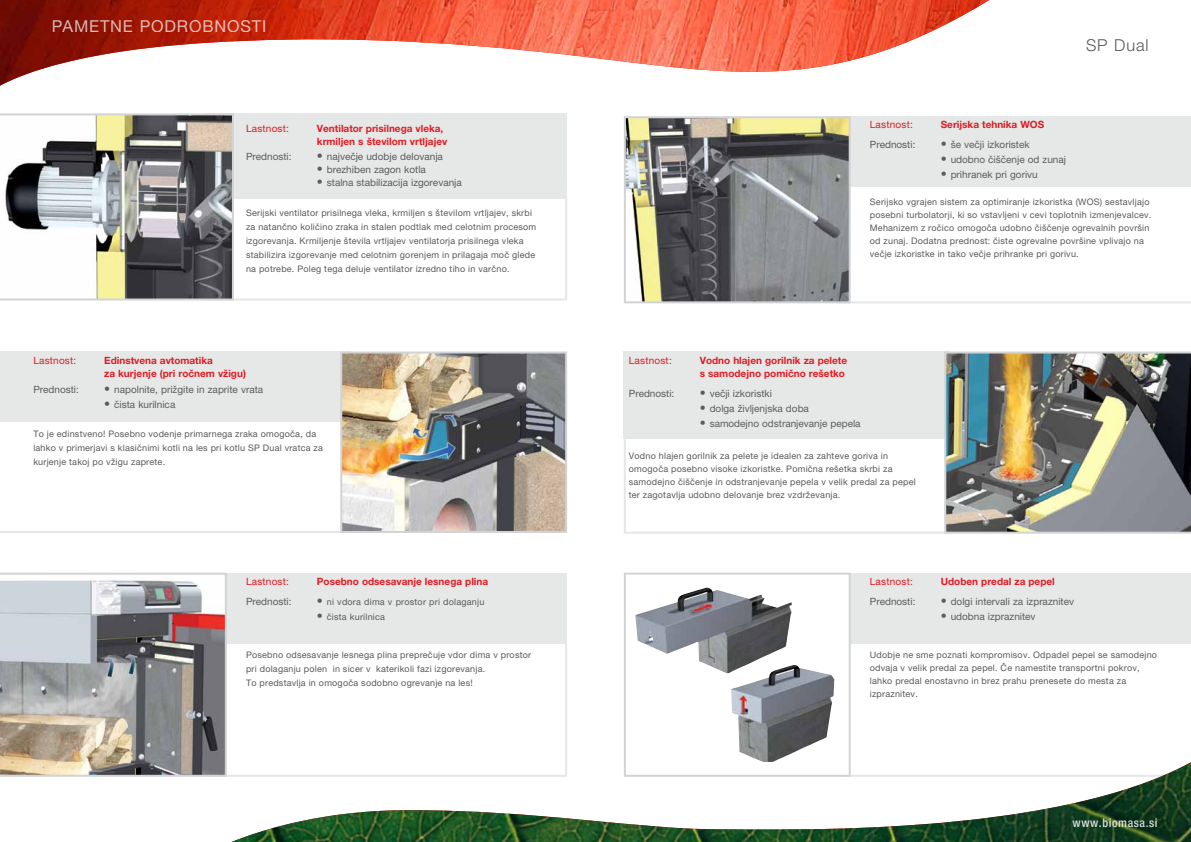
<style>
.page{position:relative;width:1191px;height:842px;background:#fff}
.page>*{position:absolute;margin:0;border:0;box-sizing:border-box;transform-origin:0 0}
.t1{font:16.4px "Helvetica Neue LT Pro";letter-spacing:.05em;color:#fff}
.t2{font:300 16.4px "Helvetica Neue LT Pro";letter-spacing:.05em;color:#58595b}
.t3{font:500 condensed 12px "Helvetica Neue LT Pro";letter-spacing:.05em;color:#fff}
.t4{font:10px "Helvetica Neue LT Pro";color:#5a5c5e}
.t5{font:700 10px/13px "Helvetica Neue LT Pro";color:#e11b22}
.t6{font:10px "Helvetica Neue LT Pro";letter-spacing:.02em;color:#e11b22}
.t7{font:9px/13px "Helvetica Neue LT Pro";letter-spacing:.025em;color:#58595b}
.s1{font-size:12px}
.s2{font-size:12px;color:#5a5c5e}
</style>
<div class="page">
<svg style="left:0;top:531px;width:340px;height:2px"></svg>
<div style="left:204px;top:181px;width:363px;height:119px;border:2px solid #e6e7e7"></div>
<div style="left:204px;top:113px;width:363px;height:85px;background:#e6e7e7"></div>
<div style="left:0;top:351px;width:350px;height:71px;background:#e6e7e7"></div>
<svg style="left:0;top:113px;width:234px;height:187px"></svg>
<img style="left:343px;top:354px;width:221px;height:176px">
<div style="left:340px;top:351px;width:227px;height:182px;border:2px solid #d1d3d5"></div>
<div style="left:204px;top:573px;width:363px;height:70px;background:#e6e7e7"></div>
<img style="left:0;top:573px;width:227px;height:204px">
<div style="left:624px;top:414px;width:323px;height:120px;border:2px solid #e6e7e7"></div>
<svg style="left:850px;top:187px;width:341px;height:116px"></svg>
<div style="left:836px;top:116px;width:355px;height:71px;background:#e6e7e7"></div>
<div style="left:624px;top:351px;width:326px;height:88px;background:#e6e7e7"></div>
<img style="left:627px;top:119px;width:220px;height:181px">
<div style="left:624px;top:116px;width:226px;height:187px;border:2px solid #d1d3d5"></div>
<img style="left:944px;top:351px;width:247px;height:183px">
<svg style="left:850px;top:643px;width:341px;height:40px"></svg>
<div style="left:836px;top:573px;width:355px;height:70px;background:#e6e7e7"></div>
<div style="left:624px;top:573px;width:226px;height:204px;background:#fff;border:2px solid #d1d3d5"></div>
<img style="left:635px;top:588px;width:156px;height:85px">
<img style="left:731px;top:665px;width:103px;height:18px">
<svg style="left:196px;top:683px;width:655px;height:94px"></svg>
<img style="left:231px;top:762px;width:960px;height:80px">
<img style="left:0;top:0;width:989px;height:86px">
<h1 class="t1" style="left:51px;top:16px;width:217px">PAMETNE PODROBNOSTI</h1>
<p class="t6" style="left:246px;top:122px;width:44px">Lastnost:</p>
<p class="t5" style="left:317px;top:122px;width:132px">Ventilator prisilnega vleka, krmiljen s številom vrtljajev</p>
<p class="t4" style="left:246px;top:150px;width:47px">Prednosti:</p>
<p class="t4" style="left:317px;top:150px;width:128px"><span class="s1">•</span> največje udobje delovanja</p>
<p class="t4" style="left:317px;top:163px;width:110px"><span class="s1">•</span> brezhiben zagon kotla</p>
<p class="t4" style="left:317px;top:176px;width:146px"><span class="s1">•</span> stalna stabilizacija izgorevanja</p>
<p class="t7" style="left:246px;top:206px;width:292px;line-height:14px">Serijski ventilator prisilnega vleka, krmiljen s številom vrtljajev, skrbi za natančno količino zraka in stalen podtlak med celotnim procesom izgorevanja. Krmiljenje števila vrtljajev ventilatorja prisilnega vleka stabilizira izgorevanje med celotnim gorenjem in prilagaja moč glede na potrebe. Poleg tega deluje ventilator izredno tiho in varčno.</p>
<p class="t6" style="left:33px;top:354px;width:44px">Lastnost:</p>
<p class="t5" style="left:104px;top:353px;width:143px">Edinstvena avtomatika<br>za kurjenje (pri ročnem vžigu)</p>
<p class="t4" style="left:33px;top:383px;width:47px">Prednosti:</p>
<p class="t4" style="left:104px;top:383px;width:160px"><span class="s1">•</span> napolnite, prižgite in zaprite vrata</p>
<p class="t4" style="left:104px;top:398px;width:73px"><span class="s1">•</span> čista kurilnica</p>
<p class="t7" style="left:33px;top:426px;width:291px;line-height:14px">To je edinstveno! Posebno vodenje primarnega zraka omogoča, da lahko v primerjavi s klasičnimi kotli na les pri kotlu SP Dual vratca za kurjenje takoj po vžigu zaprete.</p>
<p class="t6" style="left:246px;top:575px;width:44px">Lastnost:</p>
<p class="t5" style="left:317px;top:574px;width:173px">Posebno odsesavanje lesnega plina</p>
<p class="t4" style="left:246px;top:595px;width:47px">Prednosti:</p>
<p class="t7" style="left:317px;top:595px;width:169px"><span class="s2">•</span> ni vdora dima v prostor pri dolaganju</p>
<p class="t7" style="left:317px;top:610px;width:70px"><span class="s2">•</span> čista kurilnica</p>
<p class="t7" style="left:246px;top:647px;width:287px;line-height:14px">Posebno odsesavanje lesnega plina preprečuje vdor dima v prostor pri dolaganju polen in sicer v katerikoli fazi izgorevanja.<br>To predstavlja in omogoča sodobno ogrevanje na les!</p>
<h1 class="t2" style="left:1086px;top:35px;width:64px">SP Dual</h1>
<p class="t6" style="left:870px;top:119px;width:44px">Lastnost:</p>
<p class="t5" style="left:940px;top:118px;width:105px">Serijska tehnika WOS</p>
<p class="t4" style="left:870px;top:139px;width:47px">Prednosti:</p>
<p class="t4" style="left:940px;top:139px;width:90px"><span class="s1">•</span> še večji izkoristek</p>
<p class="t4" style="left:940px;top:154px;width:127px"><span class="s1">•</span> udobno čiščenje od zunaj</p>
<p class="t4" style="left:940px;top:169px;width:98px"><span class="s1">•</span> prihranek pri gorivu</p>
<p class="t7" style="left:870px;top:196px;width:283px">Serijsko vgrajen sistem za optimiranje izkoristka (WOS) sestavljajo posebni turbolatorji, ki so vstavljeni v cevi toplotnih izmenjevalcev.<br>Mehanizem z ročico omogoča udobno čiščenje ogrevalnih površin od zunaj. Dodatna prednost: čiste ogrevalne površine vplivajo na večje izkoristke in tako večje prihranke pri gorivu.</p>
<p class="t6" style="left:629px;top:354px;width:44px">Lastnost:</p>
<p class="t5" style="left:699px;top:353px;width:149px">Vodno hlajen gorilnik za pelete s samodejno pomično rešetko</p>
<p class="t4" style="left:629px;top:387px;width:47px">Prednosti:</p>
<p class="t4" style="left:699px;top:387px;width:74px"><span class="s1">•</span> večji izkoristki</p>
<p class="t4" style="left:699px;top:402px;width:111px"><span class="s1">•</span> dolga življenjska doba</p>
<p class="t4" style="left:699px;top:417px;width:162px"><span class="s1">•</span> samodejno odstranjevanje pepela</p>
<p class="t7" style="left:629px;top:449px;width:288px">Vodno hlajen gorilnik za pelete je idealen za zahteve goriva in omogoča posebno visoke izkoristke. Pomična rešetka skrbi za samodejno čiščenje in odstranjevanje pepela v velik predal za pepel ter zagotavlja udobno delovanje brez vzdrževanja.</p>
<p class="t6" style="left:870px;top:575px;width:44px">Lastnost:</p>
<p class="t5" style="left:940px;top:574px;width:115px">Udoben predal za pepel</p>
<p class="t4" style="left:870px;top:595px;width:47px">Prednosti:</p>
<p class="t4" style="left:940px;top:595px;width:135px"><span class="s1">•</span> dolgi intervali za izpraznitev</p>
<p class="t4" style="left:940px;top:610px;width:96px"><span class="s1">•</span> udobna izpraznitev</p>
<p class="t7" style="left:870px;top:648px;width:289px">Udobje ne sme poznati kompromisov. Odpadel pepel se samodejno odvaja v velik predal za pepel. Če namestite transportni pokrov, lahko predal enostavno in brez prahu prenesete do mesta za izpraznitev.</p>
<h2 class="t3" style="left:1072px;top:816px;width:87px">www.biomasa.si</h2>
</div>
